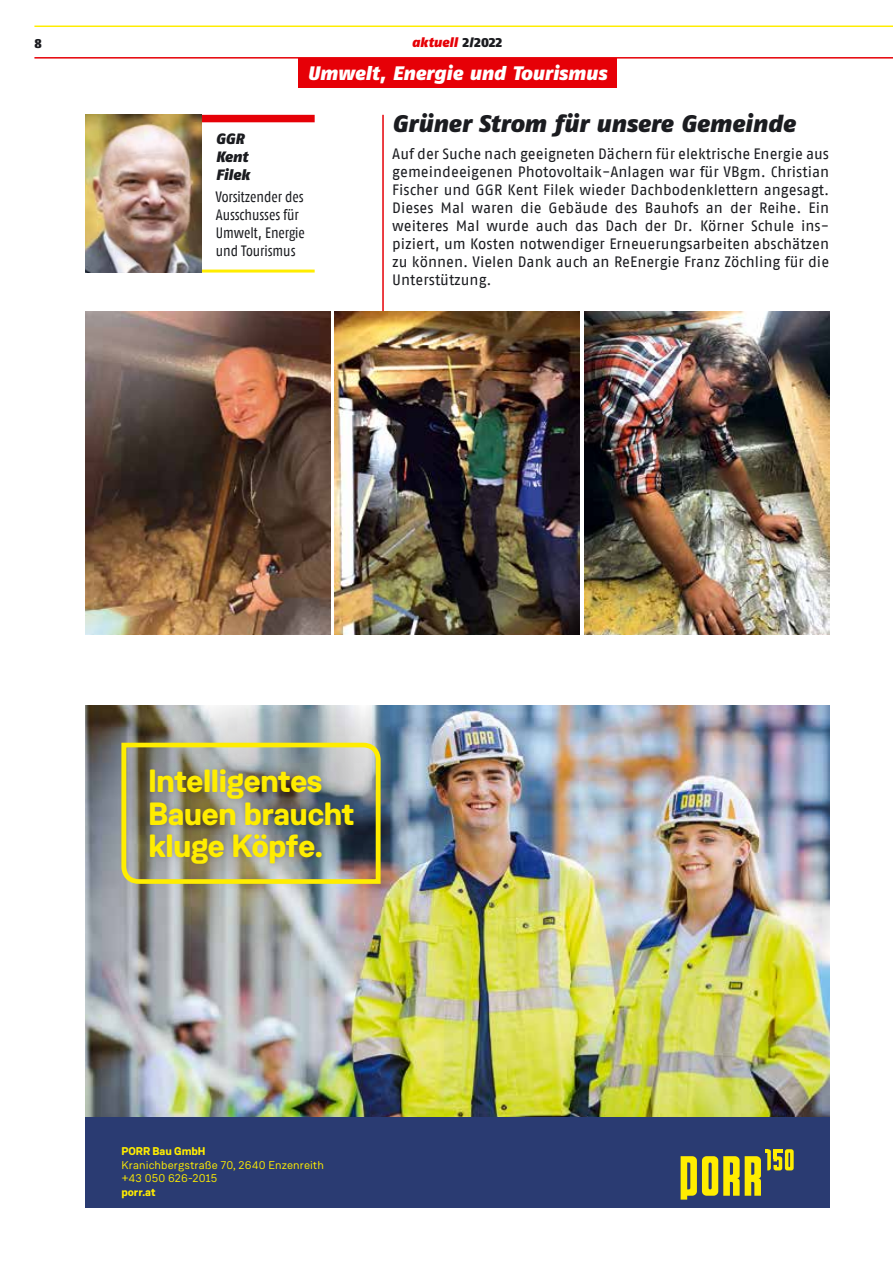
<style>
.page{position:relative;width:893px;height:1263px;background:#fff}
.page>*{position:absolute;margin:0;border:0;box-sizing:border-box;transform-origin:0 0}
.t1{font:700 32.1px/32.1px "Weissenhof Grotesk";letter-spacing:-.025em;color:#ffed00;scale:1.05 1}
.t2{font:italic 900 24px "Fago No";letter-spacing:-.005em;color:#1b1c20}
.t3{font:italic 900 19.5px "Fago No";color:#fff}
.t4{font:15px/18px "Fago No";color:#1b1c20;text-align:justify}
.t5{font:15px/18px "Fago Co";letter-spacing:-.005em;color:#1b1c20}
.t6{font:italic 900 15px/18px "Fago No";color:#1b1c20}
.t7{font:italic 900 13.5px "Fago No";color:#e60007}
.t8{font:900 13.5px "Fago Co";color:#1b1c20}
.t9{font:11.25px/13.5px "Weissenhof Grotesk";letter-spacing:.01em;color:#ffed00;scale:1.05 1}
.t10{font:700 11.25px "Weissenhof Grotesk";letter-spacing:-.005em;color:#ffed00;scale:1.05 1}
.s1{font-family:"Fago No Lf";font-style:normal;color:#1b1c20}
</style>
<div class="page">
<hr style="left:34px;top:26px;width:859px;height:1px;background:#ffed00">
<hr style="left:34px;top:57px;width:859px;height:2px;background:#e60007">
<div style="left:196px;top:115px;width:119px;height:7px;background:#e60007"></div>
<hr style="left:196px;top:270px;width:119px;height:3px;background:#ffed00">
<img style="left:85px;top:115px;width:116px;height:158px">
<div style="left:298px;top:58px;width:319px;height:30px;background:#e60007"></div>
<hr style="left:382px;top:115px;width:2px;height:306px;background:#e60007">
<img style="left:85px;top:311px;width:245px;height:323px">
<img style="left:335px;top:311px;width:245px;height:323px">
<img style="left:584px;top:311px;width:245px;height:323px">
<img style="left:85px;top:705px;width:745px;height:412px">
<div style="left:85px;top:1117px;width:745px;height:91px;background:#2a3b72"></div>
<img style="left:107px;top:705px;width:338px;height:194px">
<img style="left:119px;top:740px;width:264px;height:146px">
<div style="left:145px;top:764px;width:214px;height:105px;background:#1b1c20;opacity:.18"></div>
<svg style="left:681px;top:1149px;width:113px;height:50px"></svg>
<p class="t8" style="left:34px;top:36px;width:9px">8</p>
<p class="t7" style="left:412px;top:34px;width:92px">aktuell <span class="s1">2/2022</span></p>
<h3 class="t3" style="left:307px;top:61px;width:301px">Umwelt, Energie und Tourismus</h3>
<h2 class="t2" style="left:392px;top:109px;width:404px">Grüner Strom für unsere Gemeinde</h2>
<p class="t4" style="left:392px;top:144px;width:438px">Auf der Suche nach geeigneten Dächern für elektrische Energie aus gemeindeeigenen Photovoltaik-Anlagen war für VBgm. Christian Fischer und GGR Kent Filek wieder Dachbodenklettern angesagt.<br>Dieses Mal waren die Gebäude des Bauhofs an der Reihe. Ein weiteres Mal wurde auch das Dach der Dr. Körner Schule ins&shy;piziert, um Kosten notwendiger Erneuerungsarbeiten abschätzen zu können. Vielen Dank auch an ReEnergie Franz Zöchling für die Unterstützung.</p>
<p class="t6" style="left:216px;top:129px;width:36px">GGR<br>Kent<br>Filek</p>
<p class="t5" style="left:216px;top:187px;width:91px">Vorsitzender des<br>Ausschusses für<br>Umwelt, Energie und Tourismus</p>
<h1 class="t1" style="left:148px;top:766px;width:198px">Intelligentes<br>Bauen braucht kluge Köpfe.</h1>
<p class="t10" style="left:121px;top:1144px;width:82px">PORR Bau GmbH</p>
<p class="t9" style="left:121px;top:1158px;width:194px">Kranichbergstraße 70, 2640 Enzenreith +43 050 626-2015</p>
<p class="t10" style="left:121px;top:1185px;width:34px">porr.at</p>
</div>
